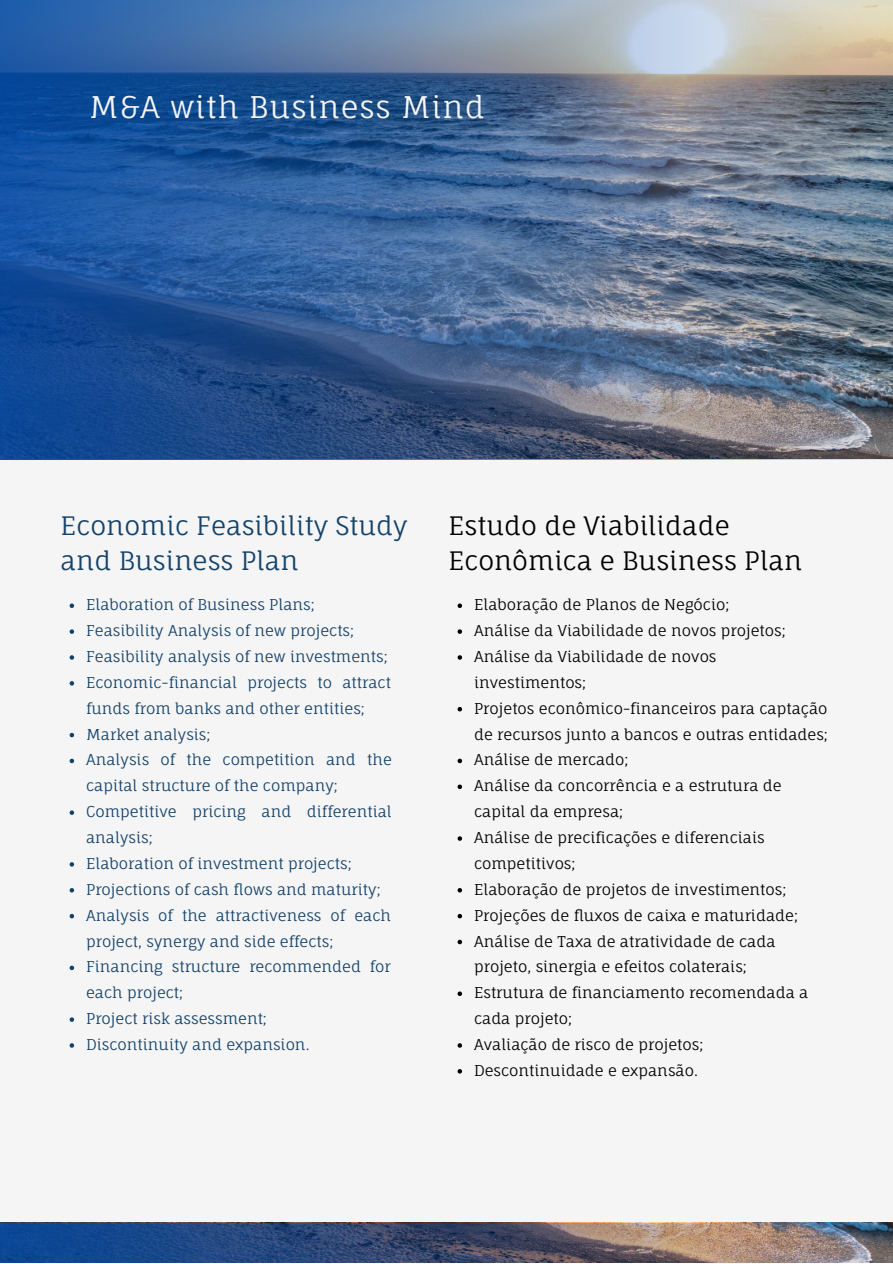
<style>
.page{position:relative;width:893px;height:1264px;background:#fff}
.page>*{position:absolute;margin:0;border:0;box-sizing:border-box;transform-origin:0 0}
.t1{font:30px "Fauna One";letter-spacing:.03em;color:#f5f5f5}
.t2{font:25.5px/34.8px "Fauna One";color:#000}
.t3{font:25.5px/34.8px "Fauna One";color:#14426a}
.t4{font:15px/25.8px "Fauna One";color:#000}
.t5{font:15px/25.8px "Fauna One";color:#14426a}
</style>
<div class="page">
<div style="left:0;top:0;width:892px;height:1262px;background:#f5f5f5"></div>
<img style="left:0;top:0;width:892px;height:459px">
<img style="left:0;top:1222px;width:892px;height:1px">
<img style="left:0;top:1223px;width:892px;height:39px">
<svg style="left:70px;top:603px;width:4px;height:5px"></svg>
<svg style="left:70px;top:629px;width:4px;height:5px"></svg>
<svg style="left:70px;top:655px;width:4px;height:4px"></svg>
<svg style="left:70px;top:681px;width:4px;height:4px"></svg>
<svg style="left:70px;top:732px;width:4px;height:5px"></svg>
<svg style="left:70px;top:758px;width:4px;height:5px"></svg>
<svg style="left:70px;top:810px;width:4px;height:5px"></svg>
<svg style="left:70px;top:862px;width:4px;height:4px"></svg>
<svg style="left:70px;top:888px;width:4px;height:4px"></svg>
<svg style="left:70px;top:913px;width:4px;height:5px"></svg>
<svg style="left:70px;top:965px;width:4px;height:5px"></svg>
<svg style="left:70px;top:1017px;width:4px;height:4px"></svg>
<svg style="left:70px;top:1043px;width:4px;height:4px"></svg>
<svg style="left:457px;top:603px;width:5px;height:5px"></svg>
<svg style="left:457px;top:629px;width:5px;height:5px"></svg>
<svg style="left:457px;top:655px;width:5px;height:4px"></svg>
<svg style="left:457px;top:707px;width:5px;height:4px"></svg>
<svg style="left:457px;top:758px;width:5px;height:5px"></svg>
<svg style="left:457px;top:784px;width:5px;height:5px"></svg>
<svg style="left:457px;top:836px;width:5px;height:4px"></svg>
<svg style="left:457px;top:888px;width:5px;height:4px"></svg>
<svg style="left:457px;top:913px;width:5px;height:5px"></svg>
<svg style="left:457px;top:939px;width:5px;height:5px"></svg>
<svg style="left:457px;top:991px;width:5px;height:5px"></svg>
<svg style="left:457px;top:1043px;width:5px;height:4px"></svg>
<svg style="left:457px;top:1069px;width:5px;height:4px"></svg>
<h1 class="t1" style="left:89px;top:88px;width:397px">M&amp;A with Business Mind</h1>
<h2 class="t3" style="left:61px;top:508px;width:348px">Economic Feasibility Study and Business Plan</h2>
<h2 class="t2" style="left:448px;top:508px;width:355px">Estudo de Viabilidade<br>Econômica e Business Plan</h2>
<p class="t5" style="left:86px;top:591px;width:307px">Elaboration of Business Plans;<br>Feasibility Analysis of new projects;<br>Feasibility analysis of new investments;<br>Economic-financial projects to attract funds from banks and other entities;<br>Market analysis;<br>Analysis of the competition and the capital structure of the company;<br>Competitive pricing and differential analysis;<br>Elaboration of investment projects;<br>Projections of cash flows and maturity;<br>Analysis of the attractiveness of each project, synergy and side effects;<br>Financing structure recommended for each project;<br>Project risk assessment;<br>Discontinuity and expansion.</p>
<p class="t4" style="left:474px;top:591px;width:355px">Elaboração de Planos de Negócio;<br>Análise da Viabilidade de novos projetos; Análise da Viabilidade de novos investimentos;<br>Projetos econômico-financeiros para captação de recursos junto a bancos e outras entidades; Análise de mercado;<br>Análise da concorrência e a estrutura de capital da empresa;<br>Análise de precificações e diferenciais competitivos;<br>Elaboração de projetos de investimentos; Projeções de fluxos de caixa e maturidade; Análise de Taxa de atratividade de cada projeto, sinergia e efeitos colaterais;<br>Estrutura de financiamento recomendada a cada projeto;<br>Avaliação de risco de projetos; Descontinuidade e expansão.</p>
</div>
